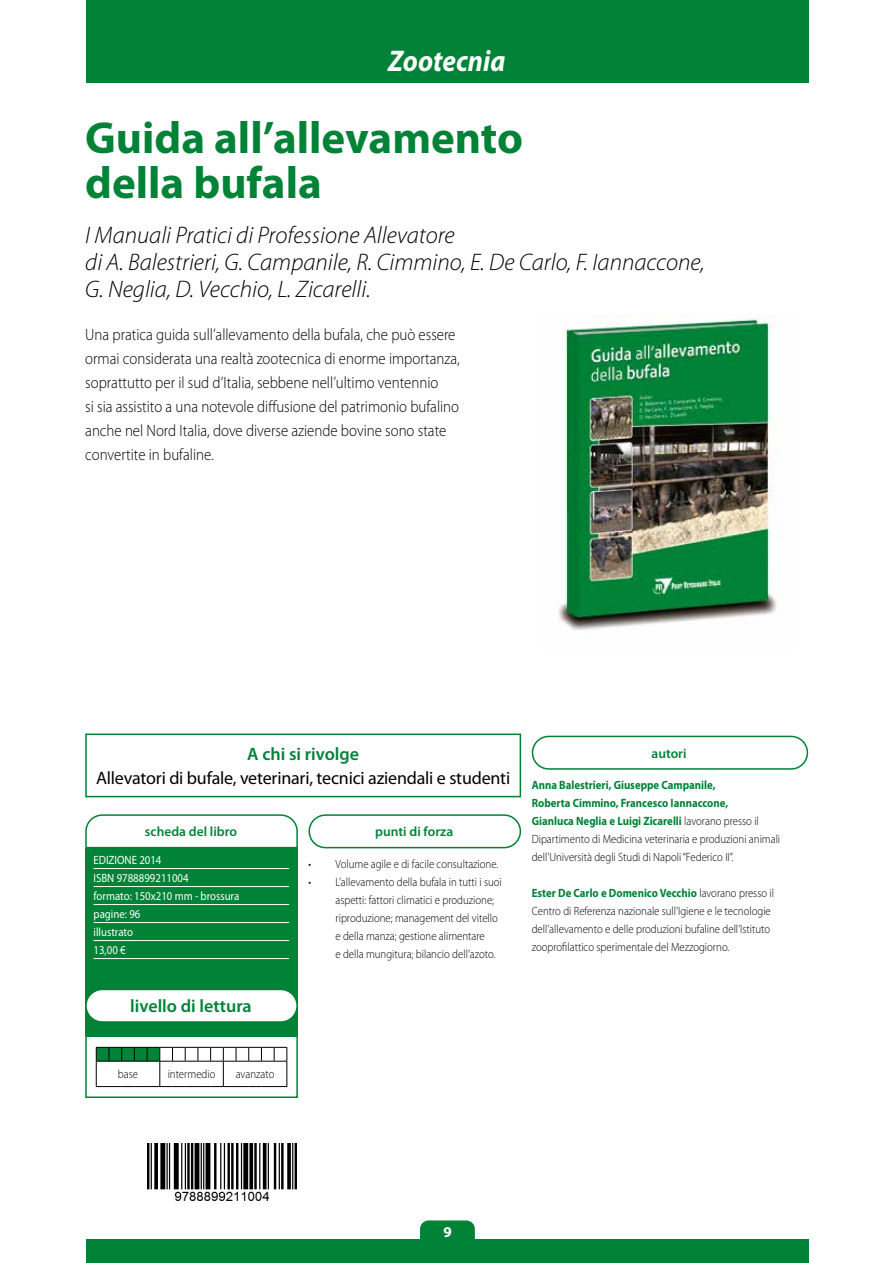
<style>
.page{position:relative;width:893px;height:1263px;background:#fff}
.page>*{position:absolute;margin:0;border:0;box-sizing:border-box;transform-origin:0 0}
.t1{font:700 45px/45px "Myriad Pro";color:#008237}
.t2{font:italic 700 30px "Myriad Pro";color:#fff;scale:.9 1}
.t3{font:italic 300 24px/27px "Myriad Pro";color:#000}
.t4{font:18px "Myriad Pro";letter-spacing:-.01em;color:#000}
.t5{font:600 18px "Myriad Pro";color:#008237}
.t6{font:300 16.5px/24px "Myriad Pro";color:#000;scale:.9 1}
.t7{font:700 15px "Myriad Pro";color:#fff}
.t8{font:600 13.5px "Myriad Pro";color:#008237}
.t9{font:300 12px/18px "Myriad Pro";color:#000;scale:.9 1}
.t10{font:12px/18px "Myriad Pro";color:#fff;scale:.9 1}
.s1{font-weight:700;color:#008237}
</style>
<div class="page">
<div style="left:86px;top:0;width:723px;height:83px;background:#008237"></div>
<div style="left:86px;top:1239px;width:723px;height:24px;background:#008237"></div>
<div style="left:420px;top:1220px;width:55px;height:43px;background:#008237;border-radius:9px"></div>
<div style="left:85px;top:1035px;width:213px;height:63px;border:2px solid #008237"></div>
<div style="left:308px;top:814px;width:213px;height:34px;border:2px solid #008237;border-radius:16px"></div>
<div style="left:532px;top:736px;width:276px;height:34px;border:2px solid #008237;border-radius:16px"></div>
<svg style="left:85px;top:814px;width:213px;height:34px"></svg>
<svg style="left:96px;top:1047px;width:191px;height:40px"></svg>
<div style="left:85px;top:733px;width:436px;height:64px;border:2px solid #008237"></div>
<img style="left:148px;top:1143px;width:148px;height:58px">
<img style="left:558px;top:317px;width:223px;height:313px">
<div style="left:85px;top:848px;width:213px;height:187px;background:#008237"></div>
<hr style="left:94px;top:868px;width:195px;height:1px;background:#fff">
<hr style="left:94px;top:886px;width:195px;height:1px;background:#fff">
<hr style="left:94px;top:904px;width:195px;height:1px;background:#fff">
<hr style="left:94px;top:922px;width:195px;height:1px;background:#fff">
<hr style="left:94px;top:940px;width:195px;height:1px;background:#fff">
<hr style="left:94px;top:958px;width:195px;height:1px;background:#fff">
<div style="left:86px;top:989px;width:211px;height:33px;background:#fff;border-radius:16px"></div>
<div style="left:85px;top:989px;width:213px;height:34px;border:2px solid #008237;border-radius:16px"></div>
<h2 class="t2" style="left:388px;top:41px;width:131px">Zootecnia</h2>
<h1 class="t1" style="left:85px;top:116px;width:439px">Guida all’allevamento della bufala</h1>
<h3 class="t3" style="left:85px;top:222px;width:621px">I Manuali Pratici di Professione Allevatore<br>di A. Balestrieri, G. Campanile, R. Cimmino, E. De Carlo, F. Iannaccone,<br>G. Neglia, D. Vecchio, L. Zicarelli.</h3>
<p class="t6" style="left:85px;top:322px;width:418px">Una pratica guida sull’allevamento della bufala, che può essere ormai considerata una realtà zootecnica di enorme importanza, soprattutto per il sud d’Italia, sebbene nell’ultimo ventennio<br>si sia assistito a una notevole diffusione del patrimonio bufalino anche nel Nord Italia, dove diverse aziende bovine sono state convertite in bufaline.</p>
<h3 class="t5" style="left:247px;top:744px;width:114px">A chi si rivolge</h3>
<h3 class="t4" style="left:96px;top:767px;width:416px">Allevatori di bufale, veterinari, tecnici aziendali e studenti</h3>
<p class="t8" style="left:145px;top:824px;width:94px">scheda del libro</p>
<p class="t8" style="left:375px;top:824px;width:79px">punti di forza</p>
<p class="t10" style="left:94px;top:851px;width:163px">EDIZIONE 2014<br>ISBN 9788899211004<br>formato: 150x210 mm - brossura pagine: 96<br>illustrato<br>13,00 €</p>
<p class="t9" style="left:308px;top:855px;width:212px">• Volume agile e di facile consultazione.</p>
<p class="t9" style="left:335px;top:873px;width:186px;text-indent:-27px">• L’allevamento della bufala in tutti i suoi aspetti: fattori climatici e produzione; riproduzione; management del vitello e della manza; gestione alimentare<br>e della mungitura; bilancio dell’azoto.</p>
<h3 class="t5" style="left:130px;top:996px;width:123px">livello di lettura</h3>
<p class="t8" style="left:651px;top:746px;width:37px">autori</p>
<p class="t9" style="left:532px;top:776px;width:278px"><span class="s1">Anna Balestrieri, Giuseppe Campanile,<br>Roberta Cimmino, Francesco Iannaccone,<br>Gianluca Neglia e Luigi Zicarelli</span> lavorano presso il Dipartimento di Medicina veterinaria e produzioni animali dell’Università degli Studi di Napoli “Federico II”.</p>
<p class="t9" style="left:532px;top:884px;width:271px"><span class="s1">Ester De Carlo e Domenico Vecchio</span> lavorano presso il Centro di Referenza nazionale sull’Igiene e le tecnologie dell’allevamento e delle produzioni bufaline dell’Istituto zooprofilattico sperimentale del Mezzogiorno.</p>
<p class="t9" style="left:118px;top:1065px;width:24px">base</p>
<p class="t9" style="left:168px;top:1065px;width:55px">intermedio</p>
<p class="t9" style="left:236px;top:1065px;width:44px">avanzato</p>
<p class="t7" style="left:443px;top:1223px;width:10px">9</p>
</div>
